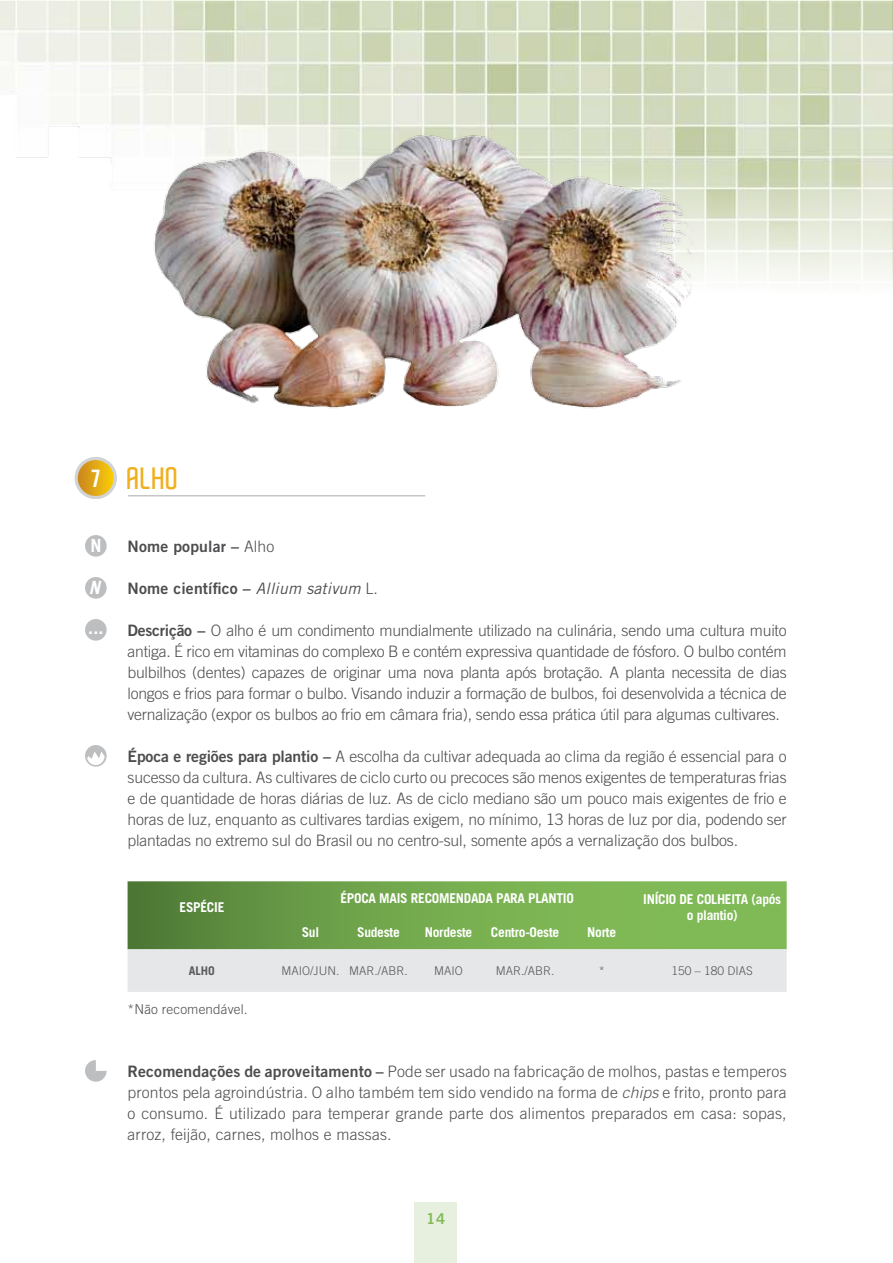
<style>
.page{position:relative;width:893px;height:1263px;background:#fff}
.page>*{position:absolute;margin:0;border:0;box-sizing:border-box;transform-origin:0 0}
.t1{font:600 30px "Aldo";color:#f0b01e}
.t2{font:24px "Trade Gothic LT Std Bd Cn 20";color:#fff}
.t3{font:700 18.15px "Trade Gothic LT Std";color:#fff}
.t4{font:italic 700 18.15px "Trade Gothic LT Std";color:#fff}
.t5{font:300 15.75px/21px "Trade Gothic LT Std";letter-spacing:-.01em;color:#4d4d4f;text-align:justify}
.t6{font:15.75px "Trade Gothic LT Std Bd 2";letter-spacing:.01em;color:#4d4d4f}
.t7{font:15px "Trade Gothic LT Std Bd 2";color:#81ba56}
.t8{font:700 13.5px/16.2px "Trade Gothic LT Std";letter-spacing:-.02em;color:#fff;text-align:center}
.t9{font:300 13.5px "Trade Gothic LT Std";letter-spacing:.01em;color:#4d4d4f}
.t10{font:300 12px "Trade Gothic LT Std";color:#58595b}
.t11{font:700 12px "Trade Gothic LT Std";color:#58595b}
.s1{font-family:"Trade Gothic LT Std Bd Cn 20";font-weight:400;font-size:24px;color:#fff}
.s2{font-family:"Trade Gothic LT Std";font-weight:300}
.s3{font-family:"Trade Gothic LT Std";font-style:italic}
.s4{font-family:"Trade Gothic LT Std Bd 2";font-weight:400}
.s5{font-style:italic}
</style>
<div class="page">
<div style="left:415px;top:1202px;width:42px;height:61px;background:#e7f0df"></div>
<div style="left:85px;top:535px;width:22px;height:22px;background:#bcbec0;border-radius:50%"></div>
<div style="left:85px;top:577px;width:22px;height:22px;background:#bcbec0;border-radius:50%"></div>
<hr style="left:128px;top:496px;width:297px;height:1px;background:#a7a9ac">
<div style="left:85px;top:619px;width:22px;height:22px;background:#bcbec0;border-radius:50%"></div>
<img style="left:0;top:0;width:893px;height:287px">
<svg style="left:128px;top:881px;width:659px;height:111px;background:#9ebf89"></svg>
<div style="left:85px;top:745px;width:22px;height:22px;background:#bcbec0;border-radius:50%"></div>
<svg style="left:87px;top:752px;width:18px;height:13px"></svg>
<svg style="left:85px;top:1060px;width:22px;height:22px"></svg>
<div style="left:75px;top:457px;width:42px;height:42px;background:#d1d3d4;border-radius:50%"></div>
<svg style="left:78px;top:460px;width:36px;height:36px"></svg>
<img style="left:128px;top:49px;width:611px;height:360px">
<h1 class="t1" style="left:91px;top:461px;width:64px"><span class="s1">1</span> Alho</h1>
<h2 class="t2" style="left:91px;top:463px;width:12px">7</h2>
<p class="t3" style="left:90px;top:535px;width:13px">N</p>
<p class="t4" style="left:89px;top:577px;width:13px">N</p>
<p class="t3" style="left:88px;top:616px;width:17px">...</p>
<p class="t6" style="left:128px;top:536px;width:148px">Nome popular – <span class="s2">Alho</span></p>
<p class="t6" style="left:128px;top:578px;width:252px">Nome científico – <span class="s3">Allium sativum</span> <span class="s2">L.</span></p>
<p class="t5" style="left:128px;top:619px;width:661px"><span class="s4">Descrição –</span> O alho é um condimento mundialmente utilizado na culinária, sendo uma cultura muito antiga. É rico em vitaminas do complexo B e contém expressiva quantidade de fósforo. O bulbo contém bulbilhos (dentes) capazes de originar uma nova planta após brotação. A planta necessita de dias longos e frios para formar o bulbo. Visando induzir a formação de bulbos, foi desenvolvida a técnica de vernalização (expor os bulbos ao frio em câmara fria), sendo essa prática útil para algumas cultivares.</p>
<p class="t5" style="left:128px;top:745px;width:661px"><span class="s4">Época e regiões para plantio –</span> A escolha da cultivar adequada ao clima da região é essencial para o sucesso da cultura. As cultivares de ciclo curto ou precoces são menos exigentes de temperaturas frias e de quantidade de horas diárias de luz. As de ciclo mediano são um pouco mais exigentes de frio e horas de luz, enquanto as cultivares tardias exigem, no mínimo, 13 horas de luz por dia, podendo ser plantadas no extremo sul do Brasil ou no centro-sul, somente após a vernalização dos bulbos.</p>
<p class="t8" style="left:180px;top:899px;width:46px">ESPÉCIE</p>
<p class="t8" style="left:340px;top:890px;width:235px">ÉPOCA MAIS RECOMENDADA PARA PLANTIO</p>
<p class="t8" style="left:643px;top:891px;width:140px">INÍCIO DE COLHEITA (após o plantio)</p>
<p class="t8" style="left:302px;top:924px;width:19px">Sul</p>
<p class="t8" style="left:357px;top:924px;width:44px">Sudeste</p>
<p class="t8" style="left:425px;top:924px;width:49px">Nordeste</p>
<p class="t8" style="left:491px;top:924px;width:70px">Centro-Oeste</p>
<p class="t8" style="left:587px;top:924px;width:30px">Norte</p>
<p class="t11" style="left:189px;top:963px;width:14px">Alho</p>
<p class="t10" style="left:281px;top:963px;width:8px">maio</p>
<p class="t10" style="left:310px;top:963px;width:12px">/jun</p>
<p class="t10" style="left:336px;top:963px;width:22px">. mar</p>
<p class="t10" style="left:374px;top:963px;width:16px">./abr</p>
<p class="t10" style="left:404px;top:963px;width:5px">.</p>
<p class="t10" style="left:434px;top:963px;width:8px">maio</p>
<p class="t10" style="left:496px;top:963px;width:9px">mar</p>
<p class="t10" style="left:521px;top:963px;width:16px">./abr</p>
<p class="t10" style="left:551px;top:963px;width:5px">.</p>
<p class="t9" style="left:128px;top:1001px;width:122px">*Não recomendável.</p>
<p class="t10" style="left:599px;top:963px;width:7px">*</p>
<p class="t10" style="left:672px;top:963px;width:63px">150 – 180 dias</p>
<p class="t5" style="left:128px;top:1060px;width:661px"><span class="s4">Recomendações de aproveitamento –</span> Pode ser usado na fabricação de molhos, pastas e temperos prontos pela agroindústria. O alho também tem sido vendido na forma de <span class="s5">chips</span> e frito, pronto para o consumo. É utilizado para temperar grande parte dos alimentos preparados em casa: sopas, arroz, feijão, carnes, molhos e massas.</p>
<p class="t7" style="left:426px;top:1209px;width:21px">14</p>
</div>
